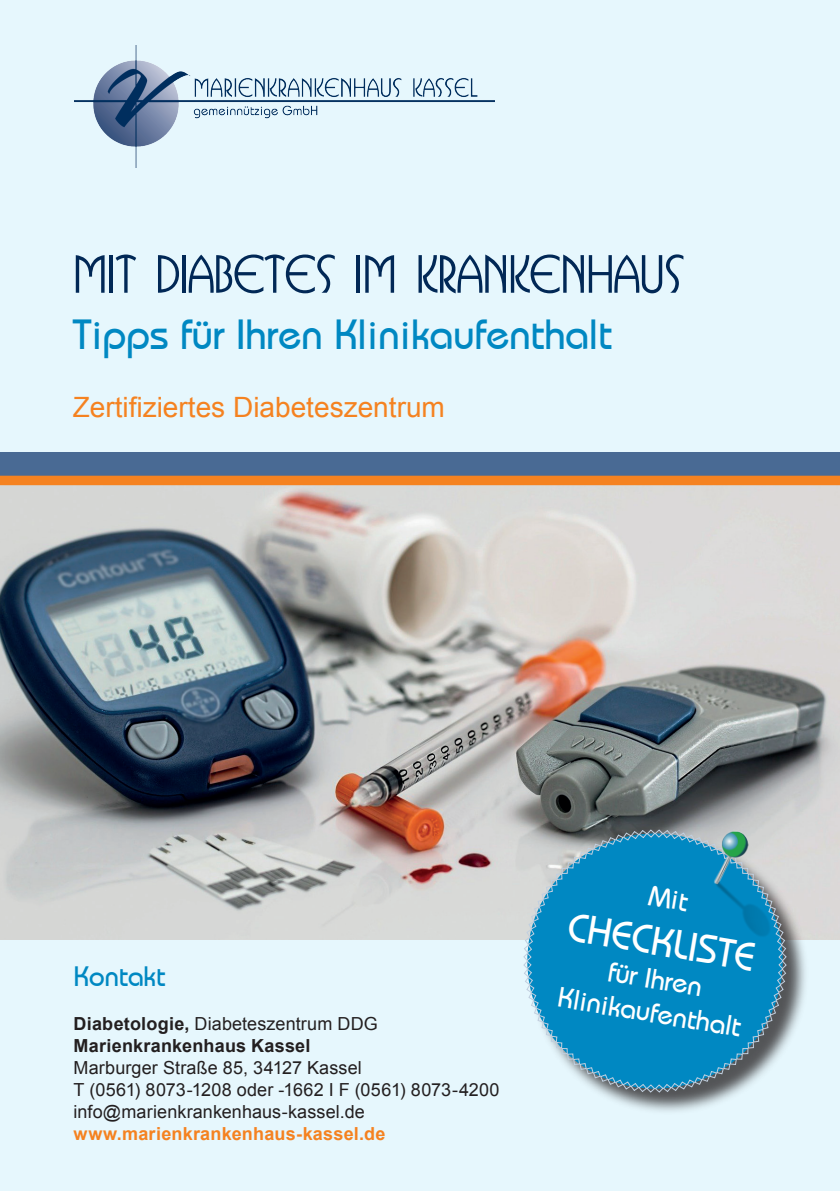
<style>
.page{position:relative;width:840px;height:1191px;background:#fff}
.page>*{position:absolute;margin:0;border:0;box-sizing:border-box;transform-origin:0 0}
.t1{font:500 50px "Busorama IT Cby BT";letter-spacing:-.02em;color:#012856}
.t2{font:42px "Bimini Normal";color:#0088c2}
.t3{font:40px "Bimini Normal";color:#fff}
.t4{font:28px "Arial";color:#f58220}
.t5{font:28px "Bimini Normal";color:#fff}
.t6{font:28px "Bimini Normal";color:#0088c2}
.t7{font:18px "Arial";letter-spacing:.005em;color:#231f20}
.t8{font:700 18px "Arial";letter-spacing:.015em;color:#f58220}
.t9{font:700 18px "Arial";letter-spacing:.01em;color:#231f20}
.s1{font-weight:700}
</style>
<div class="page">
<div style="left:0;top:0;width:839px;height:1191px;background:#e6f7fd"></div>
<img style="left:0;top:485px;width:839px;height:454px">
<img style="left:74px;top:45px;width:420px;height:122px">
<div style="left:0;top:452px;width:839px;height:25px;background:#496a94"></div>
<div style="left:0;top:476px;width:839px;height:9px;background:#f58220"></div>
<div style="left:527px;top:834px;width:282px;height:282px;background:#231f20;opacity:.75"></div>
<img style="left:654px;top:791px;width:185px;height:191px">
<svg style="left:522px;top:829px;width:264px;height:264px;background:#3396c1"></svg>
<p class="t1" style="left:73px;top:244px;width:612px">MIT DIABETES IM KRANKENHAUS</p>
<p class="t2" style="left:73px;top:309px;width:540px">Tipps für Ihren Klinikaufenthalt</p>
<p class="t4" style="left:73px;top:388px;width:373px">Zertifiziertes Diabeteszentrum</p>
<p class="t6" style="left:73px;top:959px;width:93px">Kontakt</p>
<p class="t7" style="left:73px;top:1012px;width:306px"><span class="s1">Diabetologie,</span> Diabeteszentrum DDG</p>
<p class="t9" style="left:73px;top:1034px;width:238px">Marienkrankenhaus Kassel</p>
<p class="t7" style="left:73px;top:1056px;width:290px">Marburger Straße 85, 34127 Kassel</p>
<p class="t7" style="left:73px;top:1078px;width:427px">T (0561) 8073-1208 oder -1662 I F (0561) 8073-4200</p>
<p class="t7" style="left:73px;top:1100px;width:293px">info@marienkrankenhaus-kassel.de</p>
<p class="t8" style="left:73px;top:1122px;width:313px">www.marienkrankenhaus-kassel.de</p>
<p class="t3" style="left:572px;top:902px;width:190px;rotate:10deg">CHECKLISTE</p>
<p class="t5" style="left:611px;top:954px;width:96px;rotate:10deg">für Ihren</p>
<p class="t5" style="left:561px;top:979px;width:187px;rotate:10deg">Klinikaufenthalt</p>
</div>
